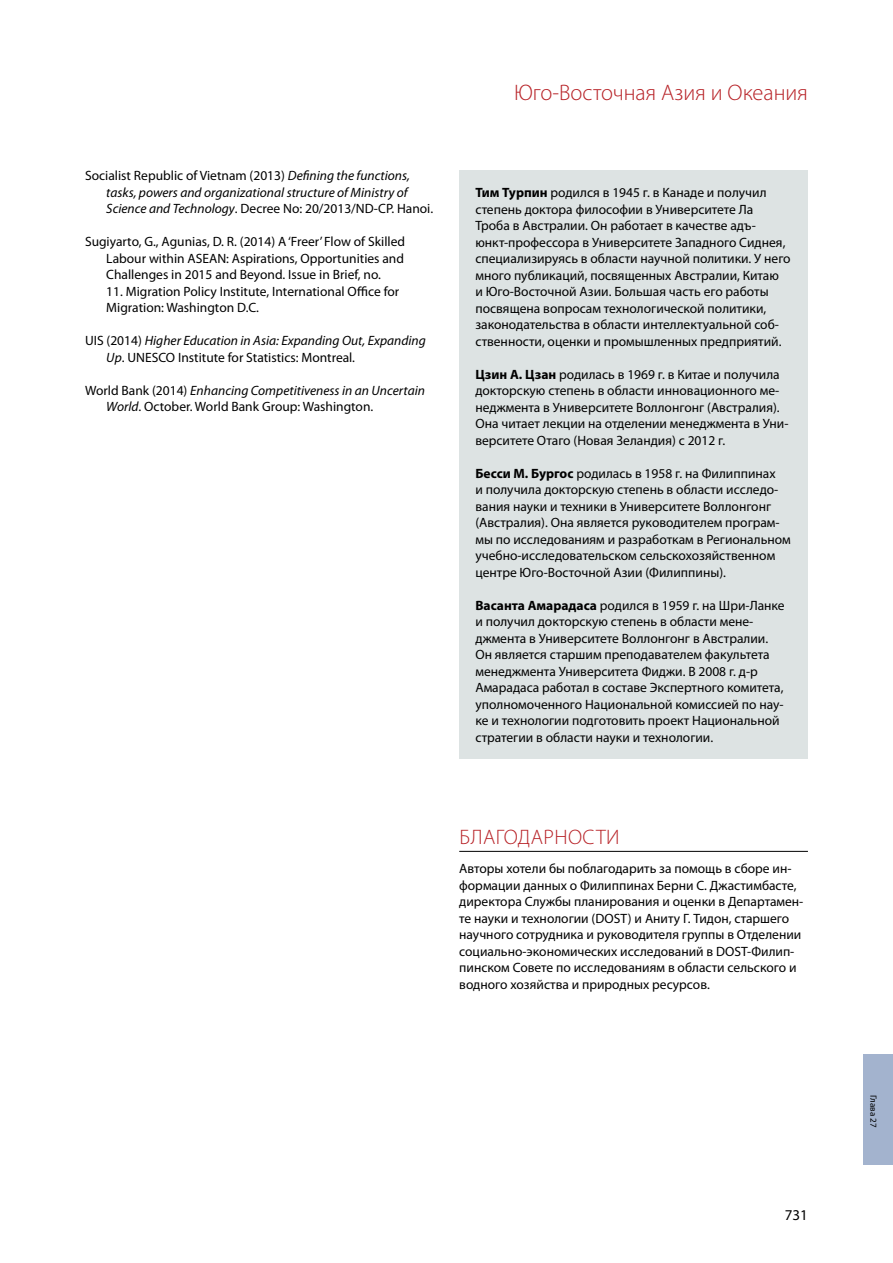
<style>
.page{position:relative;width:893px;height:1263px;background:#fff}
.page>*{position:absolute;margin:0;border:0;box-sizing:border-box;transform-origin:0 0}
.t1{font:300 22.5px "Myriad Pro";color:#b72126}
.t2{font:300 21px "Myriad Pro";letter-spacing:.02em;color:#b72126}
.t3{font:15px "Myriad Pro";color:#000}
.t4{font:13.5px/16.5px "Myriad Pro";color:#000}
.t5{font:italic 13.5px/16.5px "Myriad Pro";color:#000}
.t6{font:9px "Myriad Pro";color:#000}
.s1{font-style:normal}
.s2{font-style:italic}
.s3{font-weight:700}
</style>
<div class="page">
<div style="left:863px;top:1054px;width:30px;height:111px;background:#a3b3ce"></div>
<hr style="left:459px;top:851px;width:349px;height:1px;background:#000">
<div style="left:459px;top:170px;width:349px;height:589px;background:#dde3e3"></div>
<p class="t5" style="left:106px;top:167px;width:328px;text-indent:-21px"><span class="s1">Socialist Republic of Vietnam (2013)</span> Defining the functions, tasks, powers and organizational structure of Ministry of<br>Science and Technology<span class="s1">. Decree No: 20/2013/ND-CP. Hanoi.</span></p>
<p class="t4" style="left:106px;top:233px;width:300px;text-align:justify;text-indent:-21px">Sugiyarto, G., Agunias, D. R. (2014) A ‘Freer’ Flow of Skilled Labour within ASEAN: Aspirations, Opportunities and Challenges in 2015 and Beyond. Issue in Brief, no.</p>
<p class="t4" style="left:106px;top:283px;width:294px">11. Migration Policy Institute, International Office for<br>Migration: Washington D.C.</p>
<p class="t4" style="left:106px;top:332px;width:321px;text-indent:-21px">UIS (2014) <span class="s2">Higher Education in Asia: Expanding Out, Expanding<br>Up</span>. UNESCO Institute for Statistics: Montreal.</p>
<p class="t4" style="left:106px;top:382px;width:320px;text-indent:-21px">World Bank (2014) <span class="s2">Enhancing Competitiveness in an Uncertain<br>World</span>. October. World Bank Group: Washington.</p>
<h1 class="t1" style="left:514px;top:79px;width:295px">Юго-Восточная Азия и Океания</h1>
<p class="t4" style="left:475px;top:184px;width:317px"><span class="s3">Тим Турпин</span> родился в 1945 г. в Канаде и получил степень доктора философии в Университете Ла Троба в Австралии. Он работает в качестве адъ&shy;юнкт-профессора в Университете Западного Сиднея, специализируясь в области научной политики. У него много публикаций, посвященных Австралии, Китаю<br>и Юго-Восточной Азии. Большая часть его работы посвящена вопросам технологической политики, законодательства в области интеллектуальной соб&shy;ственности, оценки и промышленных предприятий.</p>
<p class="t4" style="left:475px;top:366px;width:315px"><span class="s3">Цзин А. Цзан</span> родилась в 1969 г. в Китае и получила докторскую степень в области инновационного ме&shy;неджмента в Университете Воллонгонг (Австралия).<br>Она читает лекции на отделении менеджмента в Уни&shy;верситете Отаго (Новая Зеландия) с 2012 г.</p>
<p class="t4" style="left:475px;top:465px;width:317px"><span class="s3">Бесси М. Бургос</span> родилась в 1958 г. на Филиппинах<br>и получила докторскую степень в области исследо&shy;вания науки и техники в Университете Воллонгонг (Австралия). Она является руководителем програм&shy;мы по исследованиям и разработкам в Региональном учебно-исследовательском сельскохозяйственном центре Юго-Восточной Азии (Филиппины).</p>
<p class="t4" style="left:475px;top:597px;width:311px"><span class="s3">Васанта Амарадаса</span> родился в 1959 г. на Шри-Ланке и получил докторскую степень в области мене&shy;джмента в Университете Воллонгонг в Австралии.<br>Он является старшим преподавателем факультета менеджмента Университета Фиджи. В 2008 г. д-р Амарадаса работал в составе Экспертного комитета, уполномоченного Национальной комиссией по нау&shy;ке и технологии подготовить проект Национальной стратегии в области науки и технологии.</p>
<h2 class="t2" style="left:459px;top:824px;width:162px">БЛАГОДАРНОСТИ</h2>
<p class="t4" style="left:459px;top:860px;width:346px">Авторы хотели бы поблагодарить за помощь в сборе ин&shy;формации данных о Филиппинах Берни С. Джастимбасте, директора Службы планирования и оценки в Департамен&shy;те науки и технологии (DOST) и Аниту Г. Тидон, старшего научного сотрудника и руководителя группы в Отделении социально-экономических исследований в DOST-Филип&shy;пинском Совете по исследованиям в области сельского и водного хозяйства и природных ресурсов.</p>
<p class="t3" style="left:785px;top:1206px;width:25px">731</p>
<p class="t6" style="left:879px;top:1095px;width:33px;rotate:90deg">Глава 27</p>
</div>
